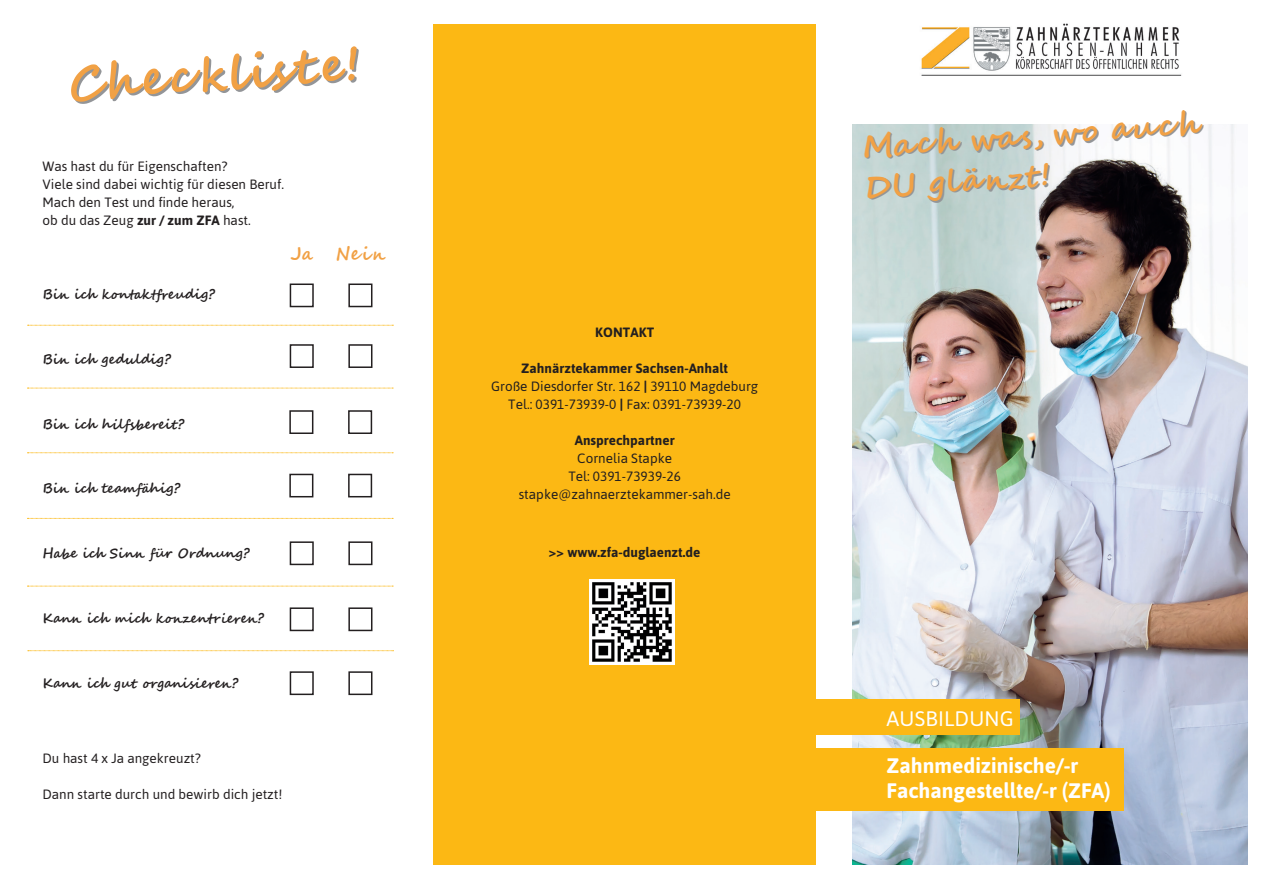
<style>
.page{position:relative;width:1263px;height:893px;background:#fff}
.page>*{position:absolute;margin:0;border:0;box-sizing:border-box;transform-origin:0 0}
.t1{font:700 47.25px "Segoe Script";color:#f1a145}
.t2{font:700 31.5px/41.1px "Segoe Script";color:#f1a145}
.t3{font:700 21px/25.2px "Asap";color:#fff}
.t4{font:21px "Asap";letter-spacing:.01em;color:#fff}
.t5{font:700 18px "Segoe Script";letter-spacing:.06em;color:#f1a145}
.t6{font:13.5px/18px "Asap";color:#231f20;text-align:center}
.t7{font:700 13.5px "Segoe Script";color:#231f20}
.t8{font:700 13.5px "Asap";color:#231f20}
.s1{font-weight:700}
</style>
<div class="page">
<img style="left:852px;top:124px;width:395px;height:740px">
<img style="left:921px;top:23px;width:261px;height:53px">
<div style="left:433px;top:24px;width:383px;height:840px;background:#fcb814"></div>
<img style="left:590px;top:580px;width:85px;height:85px">
<div style="left:290px;top:283px;width:24px;height:24px;border:2px solid #231f20"></div>
<div style="left:348px;top:283px;width:24px;height:24px;border:2px solid #231f20"></div>
<div style="left:290px;top:344px;width:24px;height:24px;border:2px solid #231f20"></div>
<div style="left:348px;top:344px;width:24px;height:24px;border:2px solid #231f20"></div>
<div style="left:289px;top:410px;width:24px;height:24px;border:2px solid #231f20"></div>
<div style="left:348px;top:410px;width:24px;height:24px;border:2px solid #231f20"></div>
<div style="left:289px;top:474px;width:24px;height:23px;border:2px solid #231f20"></div>
<div style="left:348px;top:474px;width:24px;height:23px;border:2px solid #231f20"></div>
<div style="left:290px;top:541px;width:24px;height:24px;border:2px solid #231f20"></div>
<div style="left:348px;top:541px;width:24px;height:24px;border:2px solid #231f20"></div>
<div style="left:290px;top:607px;width:24px;height:24px;border:2px solid #231f20"></div>
<div style="left:348px;top:607px;width:24px;height:24px;border:2px solid #231f20"></div>
<div style="left:290px;top:671px;width:24px;height:24px;border:2px solid #231f20"></div>
<div style="left:348px;top:671px;width:24px;height:24px;border:2px solid #231f20"></div>
<svg style="left:28px;top:325px;width:365px;height:1px"></svg>
<svg style="left:27px;top:388px;width:366px;height:1px"></svg>
<svg style="left:27px;top:452px;width:366px;height:1px"></svg>
<svg style="left:27px;top:518px;width:366px;height:1px"></svg>
<svg style="left:27px;top:586px;width:366px;height:1px"></svg>
<svg style="left:28px;top:650px;width:365px;height:1px"></svg>
<div style="left:812px;top:699px;width:207px;height:35px;background:#fcb814"></div>
<div style="left:808px;top:749px;width:316px;height:62px;background:#fcb814"></div>
<h1 class="t1" style="left:65px;top:46px;width:295px;rotate:-4deg">Checkliste!</h1>
<p class="t6" style="left:43px;top:157px;width:243px;text-align:left">Was hast du für Eigenschaften?<br>Viele sind dabei wichtig für diesen Beruf.<br>Mach den Test und finde heraus,<br>ob du das Zeug <span class="s1">zur / zum ZFA</span> hast.</p>
<p class="t7" style="left:43px;top:283px;width:174px">Bin ich kontaktfreudig?</p>
<p class="t7" style="left:43px;top:348px;width:130px">Bin ich geduldig?</p>
<p class="t7" style="left:43px;top:413px;width:143px">Bin ich hilfsbereit?</p>
<p class="t7" style="left:43px;top:478px;width:139px">Bin ich teamfähig?</p>
<p class="t7" style="left:43px;top:542px;width:209px">Habe ich Sinn für Ordnung?</p>
<p class="t7" style="left:43px;top:607px;width:223px">Kann ich mich konzentrieren?</p>
<p class="t7" style="left:43px;top:672px;width:197px">Kann ich gut organisieren?</p>
<h3 class="t5" style="left:290px;top:239px;width:97px">Ja Nein</h3>
<p class="t6" style="left:43px;top:749px;width:160px">Du hast 4 x Ja angekreuzt?</p>
<p class="t6" style="left:43px;top:785px;width:241px">Dann starte durch und bewirb dich jetzt!</p>
<p class="t8" style="left:595px;top:323px;width:61px">KONTAKT</p>
<p class="t6" style="left:491px;top:359px;width:269px"><span class="s1">Zahnärztekammer Sachsen-Anhalt<br></span>Große Diesdorfer Str. 162 <span class="s1">|</span> 39110 Magdeburg<br>Tel.: 0391-73939-0 <span class="s1">|</span> Fax: 0391-73939-20</p>
<p class="t8" style="left:575px;top:431px;width:101px">Ansprechpartner</p>
<p class="t6" style="left:519px;top:449px;width:213px">Cornelia Stapke<br>Tel: 0391-73939-26 stapke@zahnaerztekammer-sah.de</p>
<p class="t8" style="left:549px;top:543px;width:153px">&gt;&gt; www.zfa-duglaenzt.de</p>
<h2 class="t2" style="left:861px;top:127px;width:339px;rotate:-4deg">Mach was, wo auch<br>DU glänzt!</h2>
<h3 class="t4" style="left:886px;top:704px;width:129px">AUSBILDUNG</h3>
<h3 class="t3" style="left:886px;top:752px;width:226px">Zahnmedizinische/-r<br>Fachangestellte/-r (ZFA)</h3>
</div>
